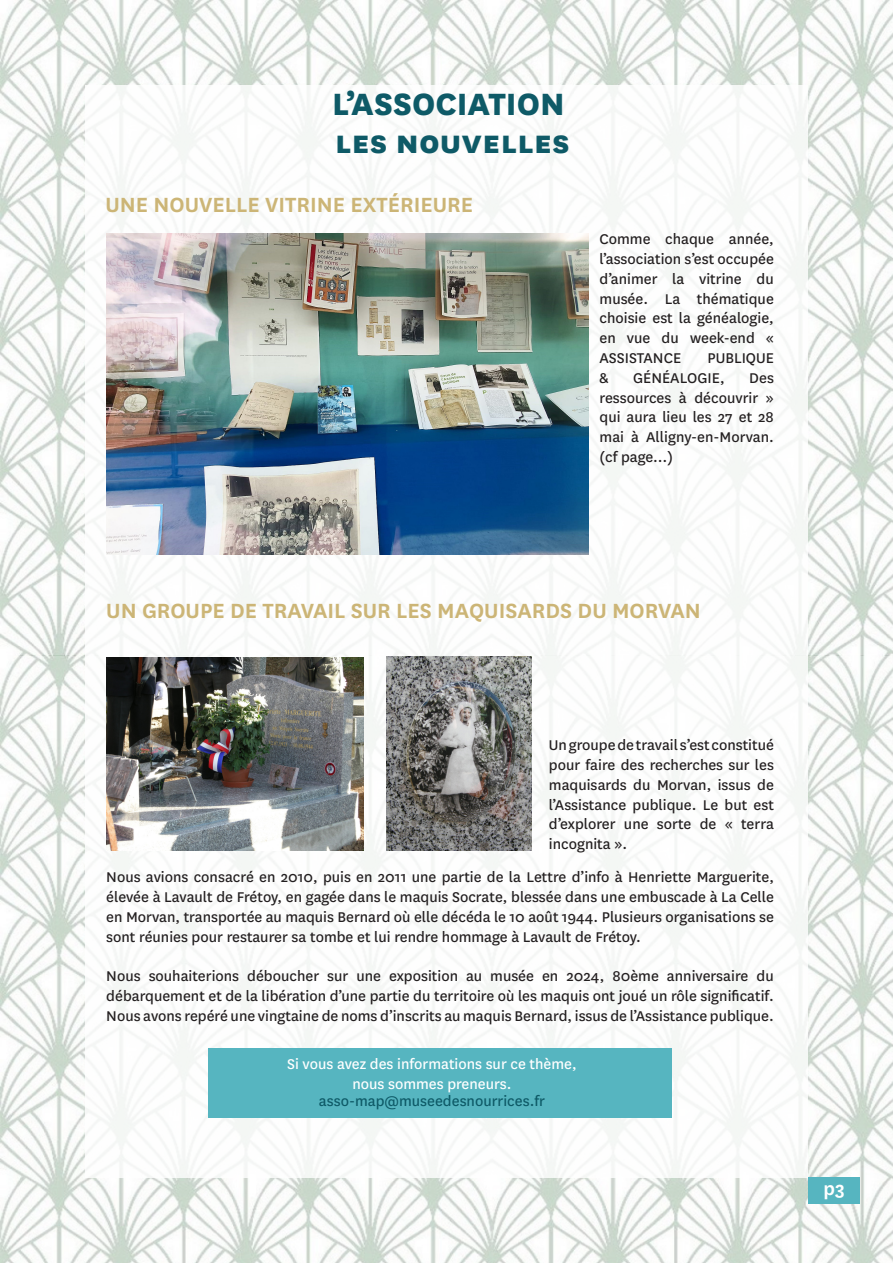
<style>
.page{position:relative;width:893px;height:1263px;background:#fff}
.page>*{position:absolute;margin:0;border:0;box-sizing:border-box;transform-origin:0 0}
.t1{font:800 36px "National";color:#0e5a67}
.t2{font:600 24px "National";color:#ccb576}
.t3{font:600 21px "National";color:#fff}
.t4{font:16.5px/19.8px "National";color:#231f20;text-align:justify}
.t5{font:16.5px "National";color:#fff}
.t6{font:16.5px "National";color:#0e5a67}
</style>
<div class="page">
<img style="left:0;top:0;width:893px;height:1263px">
<div style="left:85px;top:85px;width:723px;height:1093px;background:#fff"></div>
<div style="left:208px;top:1048px;width:464px;height:70px;background:#56b5c0"></div>
<img style="left:106px;top:234px;width:482px;height:320px">
<div style="left:808px;top:1177px;width:51px;height:26px;background:#56b5c0"></div>
<img style="left:106px;top:657px;width:258px;height:193px">
<img style="left:387px;top:657px;width:144px;height:193px">
<p class="t1" style="left:332px;top:78px;width:234px">L’ASSOCIATION</p>
<p class="t1" style="left:335px;top:116px;width:237px">les nouvelles</p>
<p class="t2" style="left:106px;top:188px;width:369px">UNE NOUVELLE VITRINE EXTÉRIEURE</p>
<p class="t4" style="left:600px;top:228px;width:176px">Comme chaque année, l’association s’est occupée d’animer la vitrine du musée. La thématique choisie est la généalogie, en vue du week-end « ASSISTANCE</p>
<p class="t4" style="left:707px;top:347px;width:68px">PUBLIQUE</p>
<p class="t4" style="left:600px;top:367px;width:11px">&amp;</p>
<p class="t4" style="left:633px;top:367px;width:93px">GÉNÉALOGIE,</p>
<p class="t4" style="left:600px;top:367px;width:176px;text-indent:150px">Des ressources à découvrir » qui aura lieu les 27 et 28 mai à Alligny-en-Morvan. (cf page…)</p>
<p class="t2" style="left:106px;top:594px;width:596px">UN GROUPE DE TRAVAIL SUR LES MAQUISARDS DU MORVAN</p>
<p class="t4" style="left:549px;top:734px;width:227px">Un groupe de travail s’est constitué pour faire des recherches sur les maquisards du Morvan, issus de l’Assistance publique. Le but est d’explorer une sorte de « terra incognita ».</p>
<p class="t4" style="left:106px;top:866px;width:669px">Nous avions consacré en 2010, puis en 2011 une partie de la Lettre d’info à Henriette Marguerite, élevée à Lavault de Frétoy, en gagée dans le maquis Socrate, blessée dans une embuscade à La Celle en Morvan, transportée au maquis Bernard où elle décéda le 10 août 1944. Plusieurs organisations se sont réunies pour restaurer sa tombe et lui rendre hommage à Lavault de Frétoy.</p>
<p class="t4" style="left:106px;top:965px;width:669px">Nous souhaiterions déboucher sur une exposition au musée en 2024, 80ème anniversaire du débarquement et de la libération d’une partie du territoire où les maquis ont joué un rôle significatif.</p>
<p class="t4" style="left:106px;top:1005px;width:669px">Nous avons repéré une vingtaine de noms d’inscrits au maquis Bernard, issus de l’Assistance publique.</p>
<p class="t5" style="left:287px;top:1053px;width:291px">Si vous avez des informations sur ce thème,</p>
<p class="t5" style="left:352px;top:1073px;width:161px">nous sommes preneurs.</p>
<p class="t6" style="left:319px;top:1090px;width:227px">asso-map@museedesnourrices.fr</p>
<p class="t3" style="left:824px;top:1174px;width:23px">p3</p>
</div>
